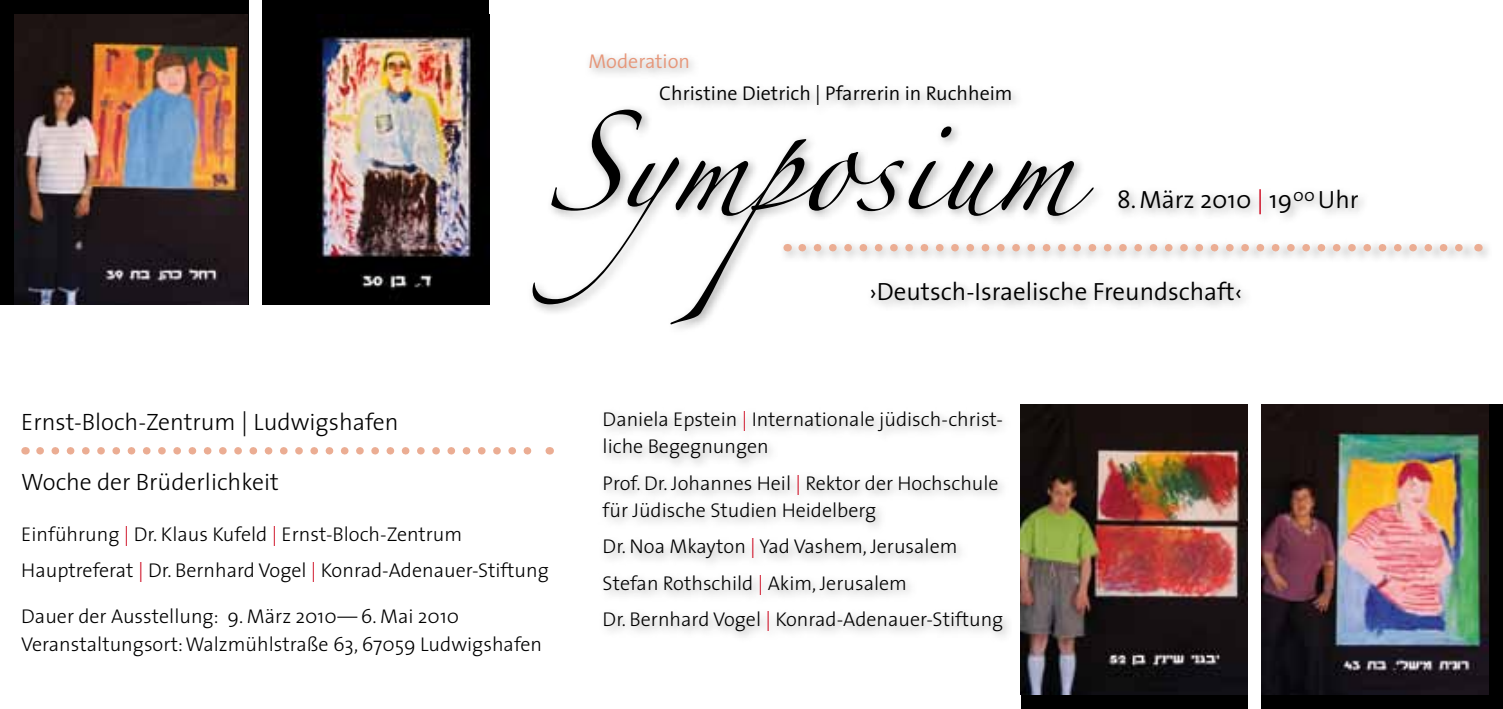
<style>
.page{position:relative;width:1503px;height:709px;background:#fff}
.page>*{position:absolute;margin:0;border:0;box-sizing:border-box;transform-origin:0 0}
.t1{font:90px "Zapfino";color:#000}
.t2{font:300 25px "The Sans";color:#000}
.t3{font:300 23.75px "The Sans";color:#000}
.t4{font:300 20px/27.5px "The Sans";color:#000}
.t5{font:300 20px "The Sans";color:#000}
.t6{font:300 20px "The Sans";color:#e69679}
.s1{color:#cd071e}
.s2{font-size:25px}
</style>
<div class="page">
<div style="left:1261px;top:404px;width:241px;height:305px;background:#000"></div>
<div style="left:1020px;top:404px;width:227px;height:305px;background:#000"></div>
<div style="left:0;top:0;width:248px;height:305px;background:#000"></div>
<div style="left:262px;top:0;width:227px;height:305px;background:#000"></div>
<div style="left:777px;top:238px;width:716px;height:26px;background:#000;opacity:.35"></div>
<svg style="left:1105px;top:244px;width:365px;height:7px"></svg>
<img style="left:317px;top:34px;width:159px;height:256px">
<img style="left:14px;top:14px;width:234px;height:291px">
<img style="left:1020px;top:404px;width:227px;height:290px">
<img style="left:1261px;top:404px;width:227px;height:290px">
<div style="left:526px;top:103px;width:579px;height:233px;background:#000;opacity:.35"></div>
<div style="left:1112px;top:184px;width:257px;height:41px;background:#000;opacity:.35"></div>
<div style="left:865px;top:276px;width:386px;height:37px;background:#000;opacity:.35"></div>
<div style="left:596px;top:405px;width:416px;height:237px;background:#000;opacity:.35"></div>
<svg style="left:40px;top:447px;width:492px;height:7px"></svg>
<div style="left:584px;top:48px;width:439px;height:68px;background:#000;opacity:.35"></div>
<p class="t6" style="left:588px;top:45px;width:103px">Moderation</p>
<p class="t5" style="left:659px;top:77px;width:355px">Christine Dietrich | Pfarrerin in Ruchheim</p>
<h1 class="t1" style="left:546px;top:125px;width:531px">Symposium</h1>
<p class="t2" style="left:1117px;top:178px;width:243px">8. März 2010 <span class="s1">|</span> 19<sup>00</sup> Uhr</p>
<p class="t2" style="left:869px;top:271px;width:375px">›Deutsch-Israelische Freundschaft‹</p>
<p class="t3" style="left:21px;top:402px;width:379px">Ernst-Bloch-Zentrum <span class="s2">|</span> Ludwigshafen</p>
<p class="t3" style="left:21px;top:462px;width:259px">Woche der Brüderlichkeit</p>
<p class="t4" style="left:21px;top:515px;width:529px;line-height:36.2px">Einführung <span class="s1">|</span> Dr. Klaus Kufeld <span class="s1">|</span> Ernst-Bloch-Zentrum<br>Hauptreferat <span class="s1">|</span> Dr. Bernhard Vogel <span class="s1">|</span> Konrad-Adenauer-Stiftung</p>
<p class="t4" style="left:21px;top:602px;width:522px">Dauer der Ausstellung: 9. März 2010— 6. Mai 2010<br>Veranstaltungsort: Walzmühlstraße 63, 67059 Ludwigshafen</p>
<p class="t4" style="left:602px;top:405px;width:402px">Daniela Epstein <span class="s1">|</span> Internationale jüdisch-christ&shy;liche Begegnungen</p>
<p class="t4" style="left:602px;top:468px;width:397px">Prof. Dr. Johannes Heil <span class="s1">|</span> Rektor der Hochschule für Jüdische Studien Heidelberg</p>
<p class="t4" style="left:602px;top:528px;width:402px;line-height:36.2px">Dr. Noa Mkayton <span class="s1">|</span> Yad Vashem, Jerusalem<br>Stefan Rothschild <span class="s1">|</span> Akim, Jerusalem<br>Dr. Bernhard Vogel <span class="s1">|</span> Konrad-Adenauer-Stiftung</p>
</div>
